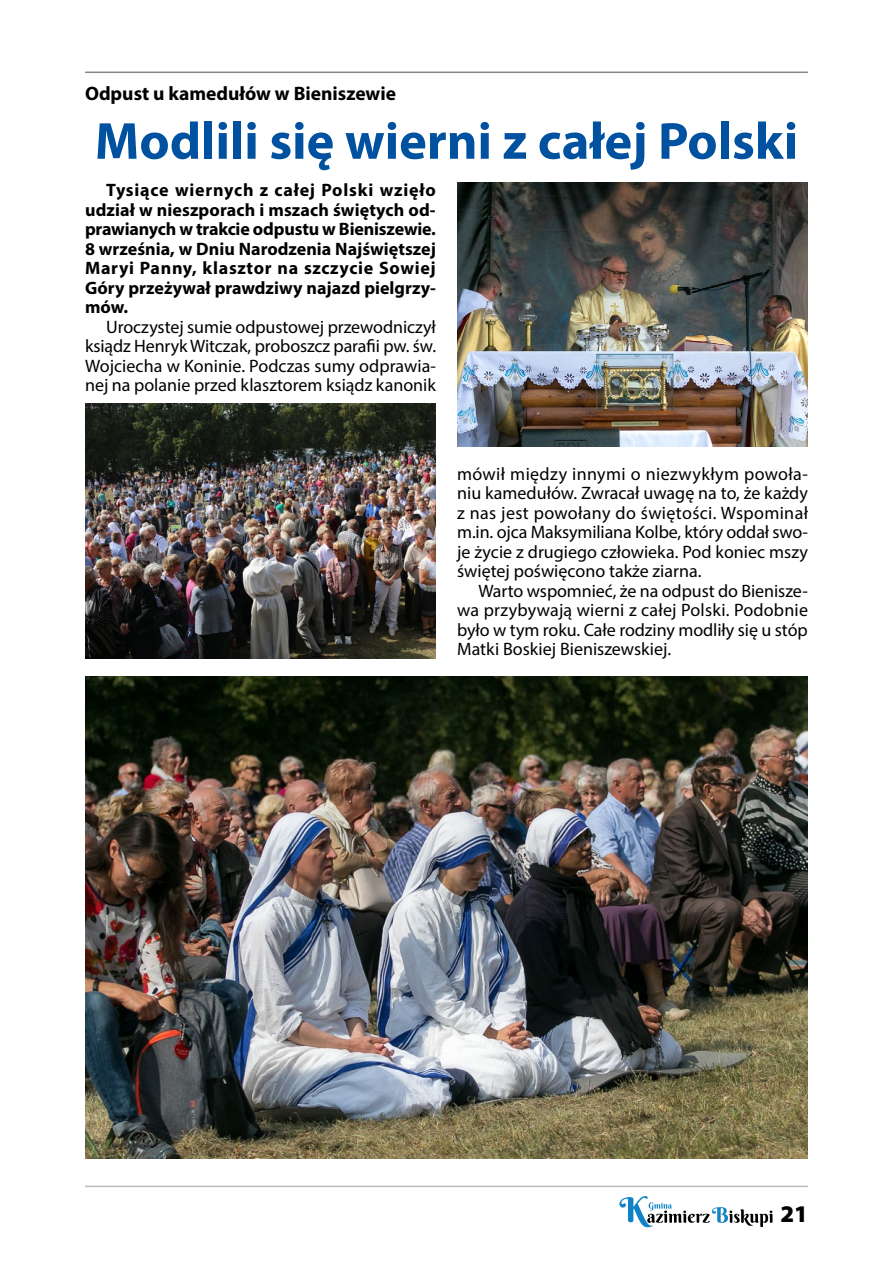
<style>
.page{position:relative;width:893px;height:1263px;background:#fff}
.page>*{position:absolute;margin:0;border:0;box-sizing:border-box;transform-origin:0 0}
.t1{font:700 52.5px "Myriad Pro";color:#0051a0}
.t2{font:900 24px "Myriad Pro";color:#000}
.t3{font:700 19.5px "Myriad Pro";color:#000}
.t4{font:18px/19.5px "Myriad Pro";color:#000;text-align:justify}
.t5{font:700 18px/19.5px "Myriad Pro";color:#000;text-align:justify}
</style>
<div class="page">
<hr style="left:85px;top:1185px;width:723px;height:2px;background:#bcbcbc">
<svg style="left:619px;top:1196px;width:153px;height:31px"></svg>
<hr style="left:85px;top:72px;width:723px;height:1px;background:#878787">
<img style="left:85px;top:676px;width:723px;height:482px">
<img style="left:457px;top:183px;width:351px;height:263px">
<img style="left:85px;top:404px;width:351px;height:254px">
<p class="t3" style="left:85px;top:80px;width:312px">Odpust u kamedułów w Bieniszewie</p>
<h1 class="t1" style="left:95px;top:107px;width:705px">Modlili się wierni z całej Polski</h1>
<p class="t5" style="left:85px;top:180px;width:352px;text-indent:21px">Tysiące wiernych z całej Polski wzięło udział w nieszporach i mszach świętych od&shy;prawianych w trakcie odpustu w Bieniszewie.<br>8 września, w Dniu Narodzenia Najświętszej Maryi Panny, klasztor na szczycie Sowiej Góry przeżywał prawdziwy najazd pielgrzy&shy;mów.</p>
<p class="t4" style="left:85px;top:317px;width:353px;text-indent:21px">Uroczystej sumie odpustowej przewodniczył ksiądz Henryk Witczak, proboszcz parafii pw. św.<br>Wojciecha w Koninie. Podczas sumy odprawia&shy;nej na polanie przed klasztorem ksiądz kanonik</p>
<p class="t4" style="left:457px;top:464px;width:352px">mówił między innymi o niezwykłym powoła&shy;niu kamedułów. Zwracał uwagę na to, że każdy z nas jest powołany do świętości. Wspominał m.in. ojca Maksymiliana Kolbe, który oddał swo&shy;je życie z drugiego człowieka. Pod koniec mszy świętej poświęcono także ziarna.</p>
<p class="t4" style="left:457px;top:581px;width:352px;text-indent:21px">Warto wspomnieć, że na odpust do Bienisze&shy;wa przybywają wierni z całej Polski. Podobnie było w tym roku. Całe rodziny modliły się u stóp Matki Boskiej Bieniszewskiej.</p>
<h2 class="t2" style="left:780px;top:1200px;width:29px">21</h2>
</div>
